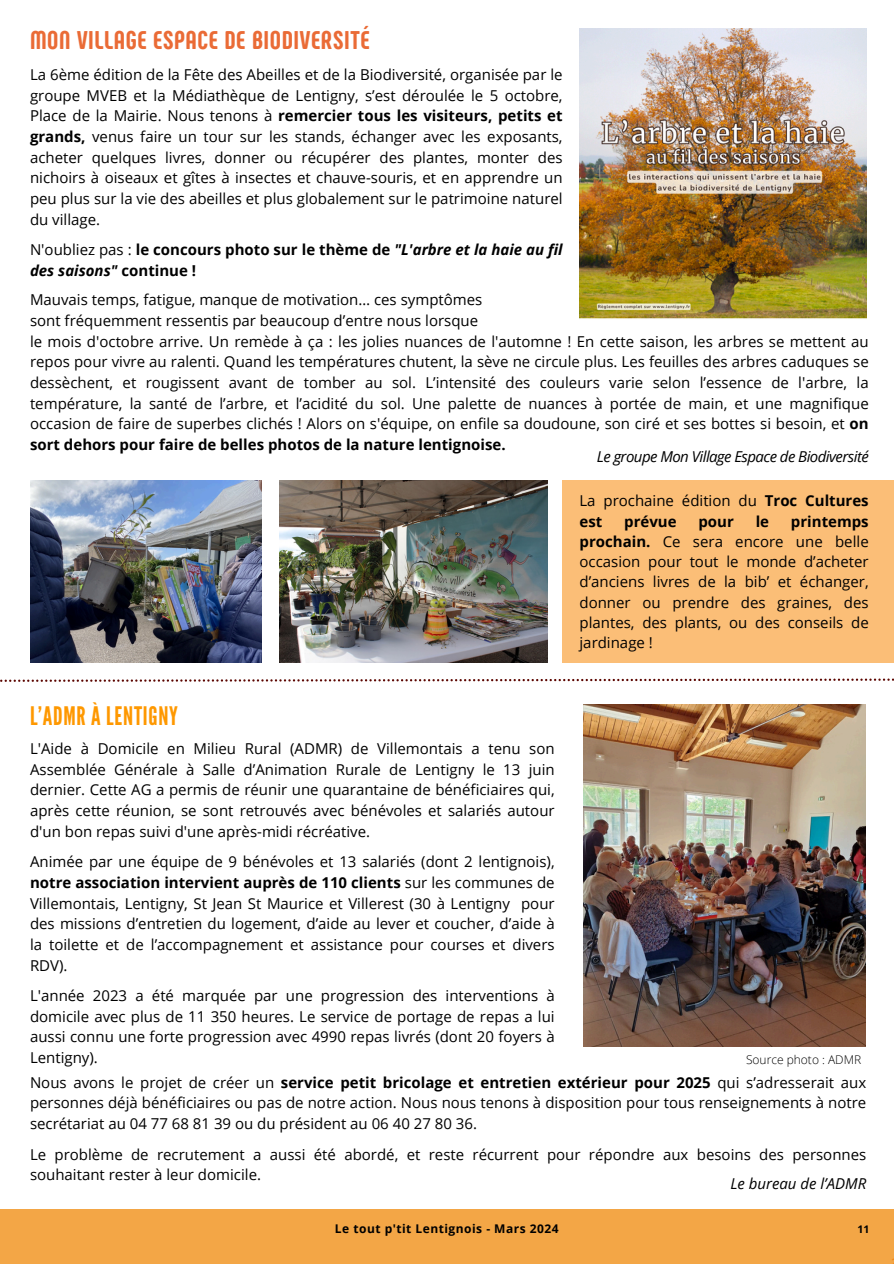
<style>
.page{position:relative;width:894px;height:1264px;background:#fff}
.page>*{position:absolute;margin:0;border:0;box-sizing:border-box;transform-origin:0 0}
.t1{font:25.5px "RTL Phenomena Bold";letter-spacing:.025em;color:#ea6b36}
.t2{font:25.5px "League Gothic";letter-spacing:.03em;color:#fe9800}
.t3{font:15px/20.7px "Open Sans";color:#000;text-align:justify}
.t4{font:700 15px/20.7px "Open Sans";color:#000}
.t5{font:italic 15px "Open Sans";letter-spacing:-.035em;color:#000}
.t6{font:italic 15px "Open Sans";color:#000}
.t7{font:700 12px "Open Sans";letter-spacing:.04em;color:#000}
.t8{font:300 12px "Open Sans";color:#000}
.t9{font:700 10.5px "Open Sans";color:#000}
.s1{font-weight:700}
.s2{font-weight:400}
.s3{font-style:italic}
</style>
<div class="page">
<svg style="left:0;top:678px;width:893px;height:4px"></svg>
<img style="left:583px;top:704px;width:281px;height:342px">
<div style="left:0;top:1209px;width:893px;height:54px;background:#f3a646"></div>
<img style="left:30px;top:480px;width:232px;height:182px">
<img style="left:579px;top:29px;width:287px;height:290px">
<div style="left:562px;top:480px;width:331px;height:183px;background:#fbbe77"></div>
<img style="left:279px;top:480px;width:268px;height:182px">
<h3 class="t1" style="left:30px;top:24px;width:341px">MON VILLAGE ESPACE DE BIODIVERSITÉ</h3>
<h3 class="t3" style="left:30px;top:64px;width:534px">La 6ème édition de la Fête des Abeilles et de la Biodiversité, organisée par le groupe MVEB et la Médiathèque de Lentigny, s’est déroulée le 5 octobre, Place de la Mairie. Nous tenons à <span class="s1">remercier tous les visiteurs, petits et grands,</span> venus faire un tour sur les stands, échanger avec les exposants, acheter quelques livres, donner ou récupérer des plantes, monter des nichoirs à oiseaux et gîtes à insectes et chauve-souris, et en apprendre un peu plus sur la vie des abeilles et plus globalement sur le patrimoine naturel du village.</h3>
<h3 class="t4" style="left:30px;top:239px;width:534px"><span class="s2">N'oubliez pas :</span> le concours photo sur le thème de <span class="s3">"L'arbre et la haie au fil des saisons"</span> continue !</h3>
<p class="t3" style="left:30px;top:289px;width:840px;text-align:left">Mauvais temps, fatigue, manque de motivation… ces symptômes<br>sont fréquemment ressentis par beaucoup d’entre nous lorsque<br>le mois d'octobre arrive. Un remède à ça : les jolies nuances de l'automne ! En cette saison, les arbres se mettent au repos pour vivre au ralenti. Quand les températures chutent, la sève ne circule plus. Les feuilles des arbres caduques se dessèchent, et rougissent avant de tomber au sol. L’intensité des couleurs varie selon l’essence de l'arbre, la température, la santé de l’arbre, et l’acidité du sol. Une palette de nuances à portée de main, et une magnifique occasion de faire de superbes clichés ! Alors on s'équipe, on enfile sa doudoune, son ciré et ses bottes si besoin, et <span class="s1">on sort dehors pour faire de belles photos de la nature lentignoise.</span></p>
<p class="t5" style="left:596px;top:445px;width:273px">Le groupe Mon Village Espace de Biodiversité</p>
<h4 class="t3" style="left:579px;top:490px;width:290px;line-height:20.2px">La prochaine édition du <span class="s1">Troc Cultures est</span></h4>
<h4 class="t4" style="left:624px;top:510px;width:54px">prévue</h4>
<h4 class="t4" style="left:698px;top:510px;width:37px">pour</h4>
<h4 class="t4" style="left:755px;top:510px;width:15px">le</h4>
<h4 class="t3" style="left:579px;top:510px;width:290px;line-height:20.2px;text-indent:211px"><span class="s1">printemps prochain.</span> Ce sera encore une belle occasion pour tout le monde d’acheter d’anciens livres de la bib’ et échanger, donner ou prendre des graines, des plantes, des plants, ou des conseils de jardinage !</h4>
<h1 class="t2" style="left:30px;top:701px;width:149px">L’ADMR À LENTIGNY</h1>
<h3 class="t3" style="left:30px;top:738px;width:526px">L'Aide à Domicile en Milieu Rural (ADMR) de Villemontais a tenu son Assemblée Générale à Salle d’Animation Rurale de Lentigny le 13 juin dernier. Cette AG a permis de réunir une quarantaine de bénéficiaires qui, après cette réunion, se sont retrouvés avec bénévoles et salariés autour d'un bon repas suivi d'une après-midi récréative.</h3>
<h3 class="t3" style="left:30px;top:851px;width:526px">Animée par une équipe de 9 bénévoles et 13 salariés (dont 2 lentignois), <span class="s1">notre association intervient auprès de 110 clients</span> sur les communes de Villemontais, Lentigny, St Jean St Maurice et Villerest (30 à Lentigny pour des missions d’entretien du logement, d’aide au lever et coucher, d’aide à la toilette et de l’accompagnement et assistance pour courses et divers RDV).</h3>
<h3 class="t3" style="left:30px;top:985px;width:526px">L'année 2023 a été marquée par une progression des interventions à domicile avec plus de 11 350 heures. Le service de portage de repas a lui aussi connu une forte progression avec 4990 repas livrés (dont 20 foyers à Lentigny).</h3>
<h3 class="t3" style="left:30px;top:1071px;width:837px">Nous avons le projet de créer un <span class="s1">service petit bricolage et entretien extérieur pour 2025</span> qui s’adresserait aux personnes déjà bénéficiaires ou pas de notre action. Nous nous tenons à disposition pour tous renseignements à notre secrétariat au 04 77 68 81 39 ou du président au 06 40 27 80 36.</h3>
<h2 class="t3" style="left:30px;top:1143px;width:837px">Le problème de recrutement a aussi été abordé, et reste récurrent pour répondre aux besoins des personnes souhaitant rester à leur domicile.</h2>
<h3 class="t6" style="left:730px;top:1173px;width:137px">Le bureau de l’ADMR</h3>
<h3 class="t8" style="left:745px;top:1050px;width:117px">Source photo : ADMR</h3>
<p class="t7" style="left:335px;top:1220px;width:225px">Le tout p'tit Lentignois - Mars 2024</p>
<h3 class="t9" style="left:857px;top:1221px;width:13px">11</h3>
</div>
